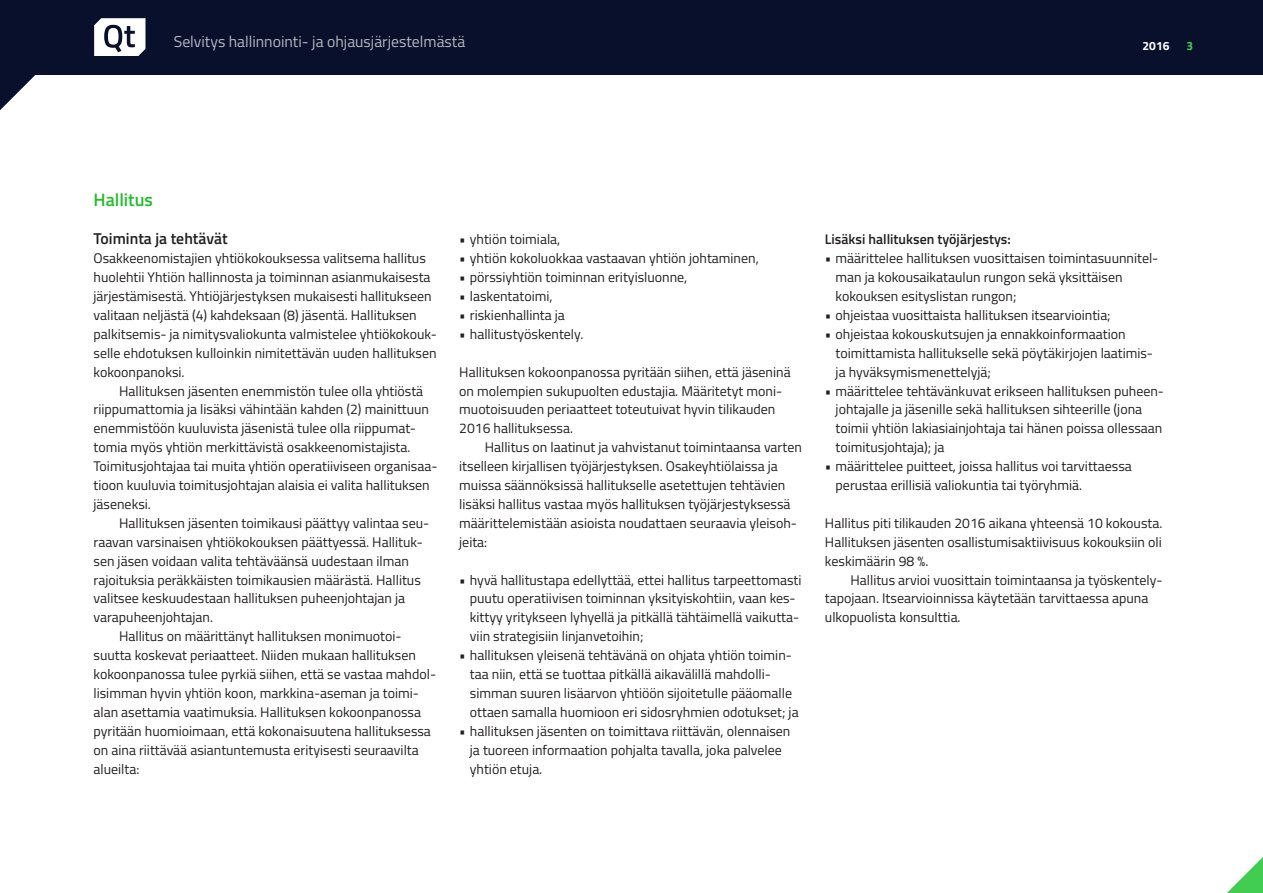
<style>
.page{position:relative;width:1263px;height:893px;background:#fff}
.page>*{position:absolute;margin:0;border:0;box-sizing:border-box;transform-origin:0 0}
.t1{font:600 18px "Titillium Web";color:#21be2b}
.t2{font:15.75px "Titillium Web";color:#b5b7bf}
.t3{font:600 15.75px "Titillium Web";color:#231f20}
.t4{font:13.95px/18.9px "Titillium Web";color:#231f20}
.t5{font:600 13.95px "Titillium Web";color:#231f20}
.t6{font:700 12px "Titillium Web";color:#fff}
.t7{font:700 12px "Titillium Web";color:#41cd52}
</style>
<div class="page">
<div style="left:0;top:0;width:1263px;height:74px;background:#09102b"></div>
<svg style="left:94px;top:18px;width:51px;height:38px"></svg>
<svg style="left:0;top:74px;width:36px;height:36px"></svg>
<svg style="left:1227px;top:857px;width:36px;height:36px"></svg>
<p class="t2" style="left:174px;top:30px;width:293px">Selvitys hallinnointi- ja ohjausjärjestelmästä</p>
<p class="t6" style="left:1142px;top:36px;width:28px">2016</p>
<p class="t7" style="left:1186px;top:36px;width:8px">3</p>
<p class="t1" style="left:94px;top:187px;width:61px">Hallitus</p>
<p class="t3" style="left:94px;top:227px;width:136px">Toiminta ja tehtävät</p>
<p class="t4" style="left:94px;top:248px;width:345px">Osakkeenomistajien yhtiökokouksessa valitsema hallitus huolehtii Yhtiön hallinnosta ja toiminnan asianmukaisesta järjestämisestä. Yhtiöjärjestyksen mukaisesti hallitukseen valitaan neljästä (4) kahdeksaan (8) jäsentä. Hallituksen palkitsemis- ja nimitysvaliokunta valmistelee yhtiökokouk&shy;selle ehdotuksen kulloinkin nimitettävän uuden hallituksen kokoonpanoksi.</p>
<p class="t4" style="left:94px;top:380px;width:345px;text-indent:26px">Hallituksen jäsenten enemmistön tulee olla yhtiöstä riippumattomia ja lisäksi vähintään kahden (2) mainittuun enemmistöön kuuluvista jäsenistä tulee olla riippumat&shy;tomia myös yhtiön merkittävistä osakkeenomistajista.<br>Toimitusjohtajaa tai muita yhtiön operatiiviseen organisaa&shy;tioon kuuluvia toimitusjohtajan alaisia ei valita hallituksen jäseneksi.</p>
<p class="t4" style="left:119px;top:513px;width:312px">Hallituksen jäsenten toimikausi päättyy valintaa seu-</p>
<p class="t4" style="left:94px;top:532px;width:331px">raavan varsinaisen yhtiökokouksen päättyessä. Hallituk-</p>
<p class="t4" style="left:94px;top:551px;width:317px">sen jäsen voidaan valita tehtäväänsä uudestaan ilman</p>
<p class="t4" style="left:94px;top:569px;width:329px">rajoituksia peräkkäisten toimikausien määrästä. Hallitus</p>
<p class="t4" style="left:94px;top:588px;width:313px">valitsee keskuudestaan hallituksen puheenjohtajan ja</p>
<p class="t4" style="left:94px;top:607px;width:121px">varapuheenjohtajan.</p>
<p class="t4" style="left:119px;top:626px;width:284px">Hallitus on määrittänyt hallituksen monimuotoi-</p>
<p class="t4" style="left:94px;top:645px;width:324px">suutta koskevat periaatteet. Niiden mukaan hallituksen</p>
<p class="t4" style="left:94px;top:664px;width:344px">kokoonpanossa tulee pyrkiä siihen, että se vastaa mahdol-</p>
<p class="t4" style="left:94px;top:683px;width:327px">lisimman hyvin yhtiön koon, markkina-aseman ja toimi-</p>
<p class="t4" style="left:94px;top:702px;width:329px">alan asettamia vaatimuksia. Hallituksen kokoonpanossa</p>
<p class="t4" style="left:94px;top:721px;width:339px">pyritään huomioimaan, että kokonaisuutena hallituksessa</p>
<p class="t4" style="left:94px;top:740px;width:327px">on aina riittävää asiantuntemusta erityisesti seuraavilta</p>
<p class="t4" style="left:94px;top:758px;width:47px">alueilta:</p>
<p class="t4" style="left:459px;top:229px;width:103px">• yhtiön toimiala,</p>
<p class="t4" style="left:459px;top:248px;width:301px">• yhtiön kokoluokkaa vastaavan yhtiön johtaminen,</p>
<p class="t4" style="left:459px;top:267px;width:230px">• pörssiyhtiön toiminnan erityisluonne,</p>
<p class="t4" style="left:459px;top:286px;width:95px">• laskentatoimi,</p>
<p class="t4" style="left:459px;top:305px;width:107px">• riskienhallinta ja</p>
<p class="t4" style="left:459px;top:324px;width:126px">• hallitustyöskentely.</p>
<p class="t4" style="left:459px;top:362px;width:333px">Hallituksen kokoonpanossa pyritään siihen, että jäseninä on molempien sukupuolten edustajia. Määritetyt moni&shy;muotoisuuden periaatteet toteutuivat hyvin tilikauden 2016 hallituksessa.</p>
<p class="t4" style="left:459px;top:437px;width:344px;text-indent:26px">Hallitus on laatinut ja vahvistanut toimintaansa varten itselleen kirjallisen työjärjestyksen. Osakeyhtiölaissa ja muissa säännöksissä hallitukselle asetettujen tehtävien lisäksi hallitus vastaa myös hallituksen työjärjestyksessä määrittelemistään asioista noudattaen seuraavia yleisoh&shy;jeita:</p>
<p class="t4" style="left:470px;top:569px;width:333px;text-indent:-11px">• hyvä hallitustapa edellyttää, ettei hallitus tarpeettomasti puutu operatiivisen toiminnan yksityiskohtiin, vaan kes&shy;kittyy yritykseen lyhyellä ja pitkällä tähtäimellä vaikutta&shy;viin strategisiin linjanvetoihin;</p>
<p class="t4" style="left:470px;top:645px;width:330px;text-indent:-11px">• hallituksen yleisenä tehtävänä on ohjata yhtiön toimin&shy;taa niin, että se tuottaa pitkällä aikavälillä mahdolli&shy;simman suuren lisäarvon yhtiöön sijoitetulle pääomalle ottaen samalla huomioon eri sidosryhmien odotukset; ja</p>
<p class="t4" style="left:470px;top:721px;width:322px;text-indent:-11px">• hallituksen jäsenten on toimittava riittävän, olennaisen ja tuoreen informaation pohjalta tavalla, joka palvelee yhtiön etuja.</p>
<p class="t5" style="left:825px;top:229px;width:187px">Lisäksi hallituksen työjärjestys:</p>
<p class="t4" style="left:836px;top:248px;width:324px;text-indent:-11px">• määrittelee hallituksen vuosittaisen toimintasuunnitel&shy;man ja kokousaikataulun rungon sekä yksittäisen kokouksen esityslistan rungon;</p>
<p class="t4" style="left:825px;top:305px;width:287px">• ohjeistaa vuosittaista hallituksen itsearviointia;</p>
<p class="t4" style="left:836px;top:324px;width:319px;text-indent:-11px">• ohjeistaa kokouskutsujen ja ennakkoinformaation toimittamista hallitukselle sekä pöytäkirjojen laatimis&shy;ja hyväksymismenettelyjä;</p>
<p class="t4" style="left:836px;top:380px;width:330px;text-indent:-11px">• määrittelee tehtävänkuvat erikseen hallituksen puheen&shy;johtajalle ja jäsenille sekä hallituksen sihteerille (jona toimii yhtiön lakiasiainjohtaja tai hänen poissa ollessaan toimitusjohtaja); ja</p>
<p class="t4" style="left:836px;top:456px;width:298px;text-indent:-11px">• määrittelee puitteet, joissa hallitus voi tarvittaessa perustaa erillisiä valiokuntia tai työryhmiä.</p>
<p class="t4" style="left:825px;top:513px;width:339px;text-align:justify">Hallitus piti tilikauden 2016 aikana yhteensä 10 kokousta.<br>Hallituksen jäsenten osallistumisaktiivisuus kokouksiin oli keskimäärin 98 %.</p>
<p class="t4" style="left:825px;top:569px;width:339px;text-indent:26px">Hallitus arvioi vuosittain toimintaansa ja työskentely&shy;tapojaan. Itsearvioinnissa käytetään tarvittaessa apuna ulkopuolista konsulttia.</p>
</div>
